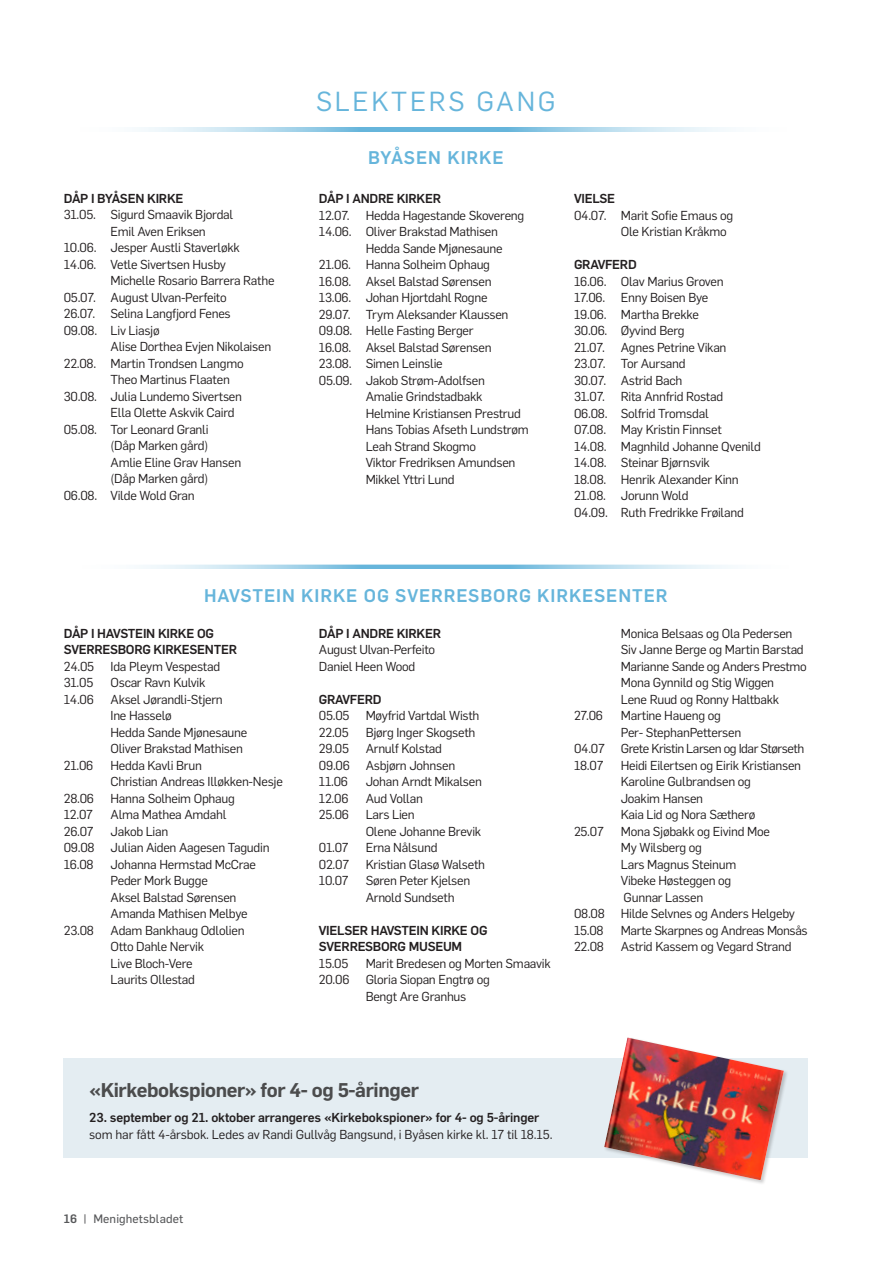
<style>
.page{position:relative;width:893px;height:1263px;background:#fff}
.page>*{position:absolute;margin:0;border:0;box-sizing:border-box;transform-origin:0 0}
.t1{font:27px "Flama";letter-spacing:.1em;color:#66b5db}
.t2{font:600 19.5px "Flama";letter-spacing:-.02em;color:#4b4c4d}
.t3{font:500 18px "Flama";letter-spacing:.05em;color:#66b5db}
.t4{font:12.75px/16.5px "Flama";letter-spacing:-.02em;color:#231f20}
.t5{font:500 12.75px/16.5px "Flama";letter-spacing:-.02em;color:#231f20}
.t6{font:12.75px "Flama";letter-spacing:-.04em;color:#231f20}
.t7{font:12px "Flama Basic";letter-spacing:.01em;color:#57585a}
.s1{font-family:"Flama";font-weight:500}
</style>
<div class="page">
<svg style="left:139px;top:127px;width:590px;height:5px;background:#a6d3e9"></svg>
<svg style="left:141px;top:565px;width:590px;height:4px;background:#a6d3e9"></svg>
<div style="left:64px;top:1059px;width:744px;height:99px;background:#e4edf2"></div>
<div style="left:603px;top:1037px;width:185px;height:148px;background:#231f20;opacity:.23"></div>
<img style="left:604px;top:1037px;width:180px;height:143px">
<h1 class="t1" style="left:316px;top:83px;width:241px">SLEKTERS GANG</h1>
<p class="t5" style="left:64px;top:189px;width:121px">DÅP I BYÅSEN KIRKE</p>
<p class="t4" style="left:64px;top:205px;width:171px">31.05. Sigurd Smaavik Bjordal</p>
<p class="t4" style="left:111px;top:222px;width:97px">Emil Aven Eriksen</p>
<p class="t4" style="left:64px;top:238px;width:178px">10.06. Jesper Austli Staverløkk</p>
<p class="t4" style="left:64px;top:255px;width:164px">14.06. Vetle Sivertsen Husby</p>
<p class="t4" style="left:111px;top:271px;width:165px">Michelle Rosario Barrera Rathe</p>
<p class="t4" style="left:64px;top:288px;width:164px">05.07. August Ulvan-Perfeito</p>
<p class="t4" style="left:64px;top:304px;width:168px">26.07. Selina Langfjord Fenes</p>
<p class="t4" style="left:64px;top:321px;width:97px">09.08. Liv Liasjø</p>
<p class="t4" style="left:111px;top:337px;width:162px">Alise Dorthea Evjen Nikolaisen</p>
<p class="t4" style="left:64px;top:354px;width:181px">22.08. Martin Trondsen Langmo</p>
<p class="t4" style="left:111px;top:370px;width:121px">Theo Martinus Flaaten</p>
<p class="t4" style="left:64px;top:387px;width:180px">30.08. Julia Lundemo Sivertsen</p>
<p class="t4" style="left:111px;top:403px;width:126px">Ella Olette Askvik Caird</p>
<p class="t4" style="left:64px;top:420px;width:146px">05.08. Tor Leonard Granli</p>
<p class="t4" style="left:111px;top:436px;width:99px">(Dåp Marken gård)</p>
<p class="t4" style="left:111px;top:453px;width:132px">Amlie Eline Grav Hansen</p>
<p class="t4" style="left:111px;top:469px;width:99px">(Dåp Marken gård)</p>
<p class="t4" style="left:64px;top:486px;width:132px">06.08. Vilde Wold Gran</p>
<h3 class="t3" style="left:368px;top:145px;width:137px">BYÅSEN KIRKE</h3>
<p class="t5" style="left:319px;top:189px;width:124px">DÅP I ANDRE KIRKER</p>
<p class="t4" style="left:319px;top:206px;width:207px">12.07. Hedda Hagestande Skovereng</p>
<p class="t4" style="left:319px;top:223px;width:181px">14.06. Oliver Brakstad Mathisen</p>
<p class="t4" style="left:366px;top:239px;width:138px">Hedda Sande Mjønesaune</p>
<p class="t4" style="left:319px;top:256px;width:173px">21.06. Hanna Solheim Ophaug</p>
<p class="t4" style="left:319px;top:272px;width:174px">16.08. Aksel Balstad Sørensen</p>
<p class="t4" style="left:319px;top:289px;width:170px">13.06. Johan Hjortdahl Rogne</p>
<p class="t4" style="left:319px;top:305px;width:191px">29.07. Trym Aleksander Klaussen</p>
<p class="t4" style="left:319px;top:322px;width:156px">09.08. Helle Fasting Berger</p>
<p class="t4" style="left:319px;top:338px;width:174px">16.08. Aksel Balstad Sørensen</p>
<p class="t4" style="left:319px;top:355px;width:125px">23.08. Simen Leinslie</p>
<p class="t4" style="left:319px;top:371px;width:168px">05.09. Jakob Strøm-Adolfsen</p>
<p class="t4" style="left:366px;top:388px;width:118px">Amalie Grindstadbakk</p>
<p class="t4" style="left:366px;top:404px;width:157px">Helmine Kristiansen Prestrud</p>
<p class="t4" style="left:366px;top:421px;width:164px">Hans Tobias Afseth Lundstrøm</p>
<p class="t4" style="left:366px;top:437px;width:112px">Leah Strand Skogmo</p>
<p class="t4" style="left:366px;top:454px;width:151px">Viktor Fredriksen Amundsen</p>
<p class="t4" style="left:366px;top:470px;width:91px">Mikkel Yttri Lund</p>
<p class="t5" style="left:574px;top:189px;width:43px">VIELSE</p>
<p class="t4" style="left:621px;top:206px;width:114px;text-indent:-47px">04.07. Marit Sofie Emaus og<br>Ole Kristian Kråkmo</p>
<p class="t5" style="left:574px;top:255px;width:64px">GRAVFERD</p>
<p class="t4" style="left:574px;top:272px;width:188px">16.06. Olav Marius Groven<br>17.06. Enny Boisen Bye<br>19.06. Martha Brekke<br>30.06. Øyvind Berg<br>21.07. Agnes Petrine Vikan<br>23.07. Tor Aursand<br>30.07. Astrid Bach<br>31.07. Rita Annfrid Rostad<br>06.08. Solfrid Tromsdal<br>07.08. May Kristin Finnset<br>14.08. Magnhild Johanne Qvenild<br>14.08. Steinar Bjørnsvik<br>18.08. Henrik Alexander Kinn<br>21.08. Jorunn Wold<br>04.09. Ruth Fredrikke Frøiland</p>
<h3 class="t3" style="left:204px;top:582px;width:465px">HAVSTEIN KIRKE OG SVERRESBORG KIRKESENTER</h3>
<p class="t5" style="left:64px;top:624px;width:175px">DÅP I HAVSTEIN KIRKE OG<br>SVERRESBORG KIRKESENTER</p>
<p class="t4" style="left:64px;top:657px;width:32px">24.05</p>
<p class="t4" style="left:111px;top:657px;width:111px">Ida Pleym Vespestad</p>
<p class="t4" style="left:64px;top:674px;width:31px">31.05</p>
<p class="t4" style="left:111px;top:674px;width:96px">Oscar Ravn Kulvik</p>
<p class="t4" style="left:64px;top:690px;width:32px">14.06</p>
<p class="t4" style="left:111px;top:690px;width:138px">Aksel Jørandli-Stjern<br>Ine Hasselø<br>Hedda Sande Mjønesaune<br>Oliver Brakstad Mathisen</p>
<p class="t4" style="left:64px;top:756px;width:31px">21.06</p>
<p class="t4" style="left:111px;top:756px;width:174px">Hedda Kavli Brun<br>Christian Andreas Illøkken-Nesje</p>
<p class="t4" style="left:64px;top:789px;width:32px">28.06</p>
<p class="t4" style="left:111px;top:789px;width:126px">Hanna Solheim Ophaug</p>
<p class="t4" style="left:64px;top:806px;width:31px">12.07</p>
<p class="t4" style="left:111px;top:806px;width:117px">Alma Mathea Amdahl</p>
<p class="t4" style="left:64px;top:822px;width:31px">26.07</p>
<p class="t4" style="left:64px;top:822px;width:207px;text-indent:47px">Jakob Lian<br>09.08 Julian Aiden Aagesen Tagudin<br>16.08</p>
<p class="t4" style="left:111px;top:855px;width:147px">Johanna Hermstad McCrae<br>Peder Mork Bugge<br>Aksel Balstad Sørensen<br>Amanda Mathisen Melbye</p>
<p class="t4" style="left:64px;top:921px;width:32px">23.08</p>
<p class="t4" style="left:111px;top:921px;width:136px">Adam Bankhaug Odlolien<br>Otto Dahle Nervik<br>Live Bloch-Vere<br>Laurits Ollestad</p>
<p class="t5" style="left:319px;top:624px;width:124px">DÅP I ANDRE KIRKER</p>
<p class="t4" style="left:319px;top:641px;width:118px">August Ulvan-Perfeito<br>Daniel Heen Wood</p>
<p class="t5" style="left:319px;top:690px;width:64px">GRAVFERD</p>
<p class="t4" style="left:319px;top:707px;width:32px">05.05</p>
<p class="t4" style="left:366px;top:707px;width:115px">Møyfrid Vartdal Wisth</p>
<p class="t4" style="left:319px;top:723px;width:31px">22.05</p>
<p class="t4" style="left:366px;top:723px;width:111px">Bjørg Inger Skogseth</p>
<p class="t4" style="left:319px;top:740px;width:32px">29.05</p>
<p class="t4" style="left:319px;top:740px;width:138px;text-indent:47px">Arnulf Kolstad<br>09.06 Asbjørn Johnsen<br>11.06</p>
<p class="t4" style="left:366px;top:773px;width:118px">Johan Arndt Mikalsen</p>
<p class="t4" style="left:319px;top:789px;width:31px">12.06</p>
<p class="t4" style="left:366px;top:789px;width:59px">Aud Vollan</p>
<p class="t4" style="left:319px;top:806px;width:32px">25.06</p>
<p class="t4" style="left:366px;top:806px;width:117px">Lars Lien<br>Olene Johanne Brevik</p>
<p class="t4" style="left:319px;top:839px;width:31px">01.07</p>
<p class="t4" style="left:366px;top:839px;width:73px">Erna Nålsund</p>
<p class="t4" style="left:319px;top:855px;width:32px">02.07</p>
<p class="t4" style="left:366px;top:855px;width:121px">Kristian Glasø Walseth</p>
<p class="t4" style="left:319px;top:872px;width:31px">10.07</p>
<p class="t4" style="left:366px;top:872px;width:106px">Søren Peter Kjelsen<br>Arnold Sundseth</p>
<p class="t5" style="left:319px;top:921px;width:170px">VIELSER HAVSTEIN KIRKE OG<br>SVERRESBORG MUSEUM</p>
<p class="t4" style="left:319px;top:954px;width:31px">15.05</p>
<p class="t4" style="left:366px;top:954px;width:187px">Marit Bredesen og Morten Smaavik</p>
<p class="t4" style="left:319px;top:971px;width:32px">20.06</p>
<p class="t4" style="left:366px;top:971px;width:126px">Gloria Siopan Engtrø og<br>Bengt Are Granhus</p>
<p class="t4" style="left:621px;top:624px;width:187px">Monica Belsaas og Ola Pedersen<br>Siv Janne Berge og Martin Barstad<br>Marianne Sande og Anders Prestmo<br>Mona Gynnild og Stig Wiggen<br>Lene Ruud og Ronny Haltbakk</p>
<p class="t4" style="left:574px;top:707px;width:31px">27.06</p>
<p class="t4" style="left:621px;top:707px;width:122px">Martine Haueng og<br>Per- StephanPettersen</p>
<p class="t4" style="left:574px;top:740px;width:32px">04.07</p>
<p class="t6" style="left:621px;top:740px;width:185px">Grete Kristin Larsen og Idar Størseth</p>
<p class="t4" style="left:574px;top:756px;width:31px">18.07</p>
<p class="t4" style="left:621px;top:756px;width:182px">Heidi Eilertsen og Eirik Kristiansen<br>Karoline Gulbrandsen og<br>Joakim Hansen<br>Kaia Lid og Nora Sætherø</p>
<p class="t4" style="left:574px;top:822px;width:31px">25.07</p>
<p class="t4" style="left:621px;top:822px;width:151px">Mona Sjøbakk og Eivind Moe<br>My Wilsberg og<br>Lars Magnus Steinum<br>Vibeke Høsteggen og<br>Gunnar Lassen</p>
<p class="t4" style="left:574px;top:905px;width:32px">08.08</p>
<p class="t4" style="left:621px;top:905px;width:176px">Hilde Selvnes og Anders Helgeby</p>
<p class="t4" style="left:574px;top:921px;width:31px">15.08</p>
<p class="t4" style="left:621px;top:921px;width:188px">Marte Skarpnes og Andreas Monsås</p>
<p class="t4" style="left:574px;top:938px;width:31px">22.08</p>
<p class="t4" style="left:621px;top:938px;width:172px">Astrid Kassem og Vegard Strand</p>
<h2 class="t2" style="left:89px;top:1076px;width:331px">«Kirkebokspioner» for 4- og 5-åringer</h2>
<p class="t5" style="left:89px;top:1109px;width:452px">23. september og 21. oktober arrangeres «Kirkebokspioner» for 4- og 5-åringer</p>
<p class="t4" style="left:89px;top:1125px;width:465px">som har fått 4-årsbok. Ledes av Randi Gullvåg Bangsund, i Byåsen kirke kl. 17 til 18.15.</p>
<p class="t7" style="left:64px;top:1211px;width:121px"><span class="s1">16</span> | Menighetsbladet</p>
</div>
